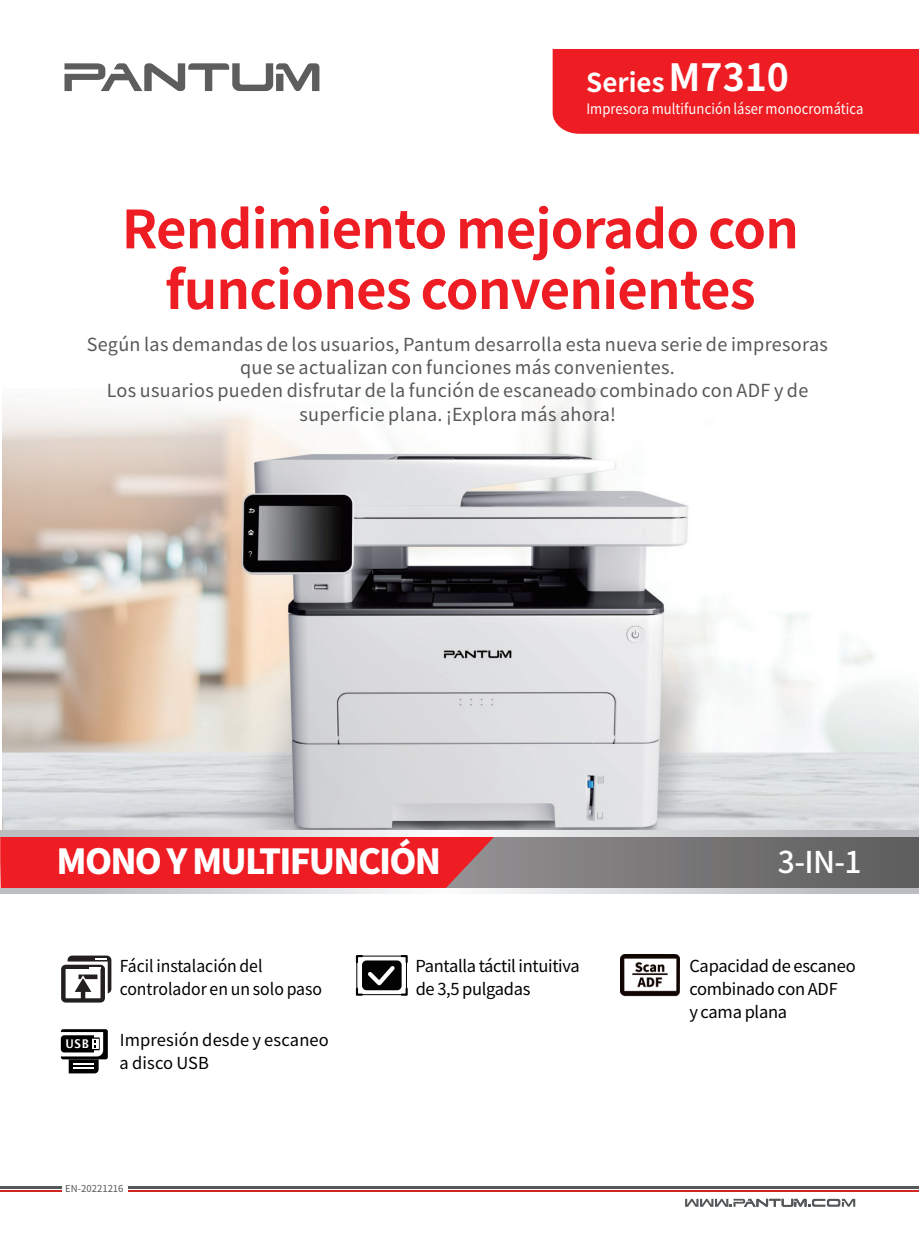
<style>
.page{position:relative;width:919px;height:1238px;background:#fff}
.page>*{position:absolute;margin:0;border:0;box-sizing:border-box;transform-origin:0 0}
.t1{font:700 52.5px/60.6px "Source Han Sans CN";letter-spacing:-.015em;color:#ee1d23;text-align:center}
.t2{font:800 34.5px "Source Han Sans CN";letter-spacing:-.05em;color:#fff}
.t3{font:500 30px "Source Han Sans CN";color:#fff}
.t4{font:700 25.95px "Source Han Sans CN";color:#fff}
.t5{font:18px/23.4px "Source Han Sans CN";letter-spacing:.02em;color:#57585a;text-align:center}
.t6{font:16.5px/22.8px "Source Han Sans CN";letter-spacing:-.015em;color:#000}
.t7{font:16.5px/22.8px "Source Han Sans CN";letter-spacing:-.015em;color:#000;scale:.96 1}
.t8{font:16.5px/22.8px "Source Han Sans CN";letter-spacing:.01em;color:#000}
.t9{font:14.4px "Source Han Sans CN";letter-spacing:.005em;color:#fff;scale:.91 1}
.t10{font:600 12.15px "Lucida Sans";color:#fff;scale:.94 1}
.t11{font:9.6px "Source Han Sans CN";color:#55585a}
.s1{font-size:37.5px}
</style>
<div class="page">
<img style="left:2px;top:388px;width:916px;height:442px">
<svg style="left:61px;top:955px;width:50px;height:47px"></svg>
<svg style="left:355px;top:955px;width:53px;height:41px"></svg>
<img style="left:621px;top:954px;width:58px;height:43px">
<hr style="left:128px;top:1185px;width:790px;height:3px;background:#55585a">
<hr style="left:0;top:1189px;width:61px;height:2px;background:#d22622">
<hr style="left:0;top:1185px;width:61px;height:3px;background:#55585a">
<hr style="left:128px;top:1189px;width:790px;height:2px;background:#d22622">
<svg style="left:685px;top:1198px;width:170px;height:8px"></svg>
<div style="left:61px;top:1029px;width:47px;height:30px;background:#000;border-radius:2px"></div>
<svg style="left:60px;top:1031px;width:43px;height:42px"></svg>
<div style="left:552px;top:49px;width:366px;height:85px;background:#ee1d23"></div>
<svg style="left:64px;top:63px;width:255px;height:28px"></svg>
<svg style="left:495px;top:836px;width:423px;height:52px;background:#777576"></svg>
<svg style="left:0;top:836px;width:495px;height:52px;background:#e9262c"></svg>
<svg style="left:0;top:888px;width:918px;height:5px"></svg>
<svg style="left:0;top:830px;width:918px;height:6px"></svg>
<h3 class="t4" style="left:586px;top:67px;width:204px">Series <span class="s1">M7310</span></h3>
<p class="t9" style="left:586px;top:100px;width:306px">Impresora multifunción láser monocromática</p>
<h1 class="t1" style="left:122px;top:200px;width:678px">Rendimiento mejorado con funciones convenientes</h1>
<p class="t5" style="left:87px;top:333px;width:742px">Según las demandas de los usuarios, Pantum desarrolla esta nueva serie de impresoras que se actualizan con funciones más convenientes.<br>Los usuarios pueden disfrutar de la función de escaneado combinado con ADF y de superficie plana. ¡Explora más ahora!</p>
<h2 class="t2" style="left:57px;top:841px;width:386px">MONO Y MULTIFUNCIÓN</h2>
<p class="t10" style="left:65px;top:1036px;width:27px">USB</p>
<p class="t7" style="left:120px;top:955px;width:212px">Fácil instalación del controlador en un solo paso</p>
<p class="t6" style="left:415px;top:955px;width:165px">Pantalla táctil intuitiva de 3,5 pulgadas</p>
<p class="t8" style="left:120px;top:1028px;width:211px">Impresión desde y escaneo a disco USB</p>
<p class="t11" style="left:65px;top:1183px;width:60px">EN-20221216</p>
<h3 class="t3" style="left:777px;top:845px;width:85px">3-IN-1</h3>
<p class="t6" style="left:689px;top:955px;width:168px">Capacidad de escaneo combinado con ADF<br>y cama plana</p>
</div>
